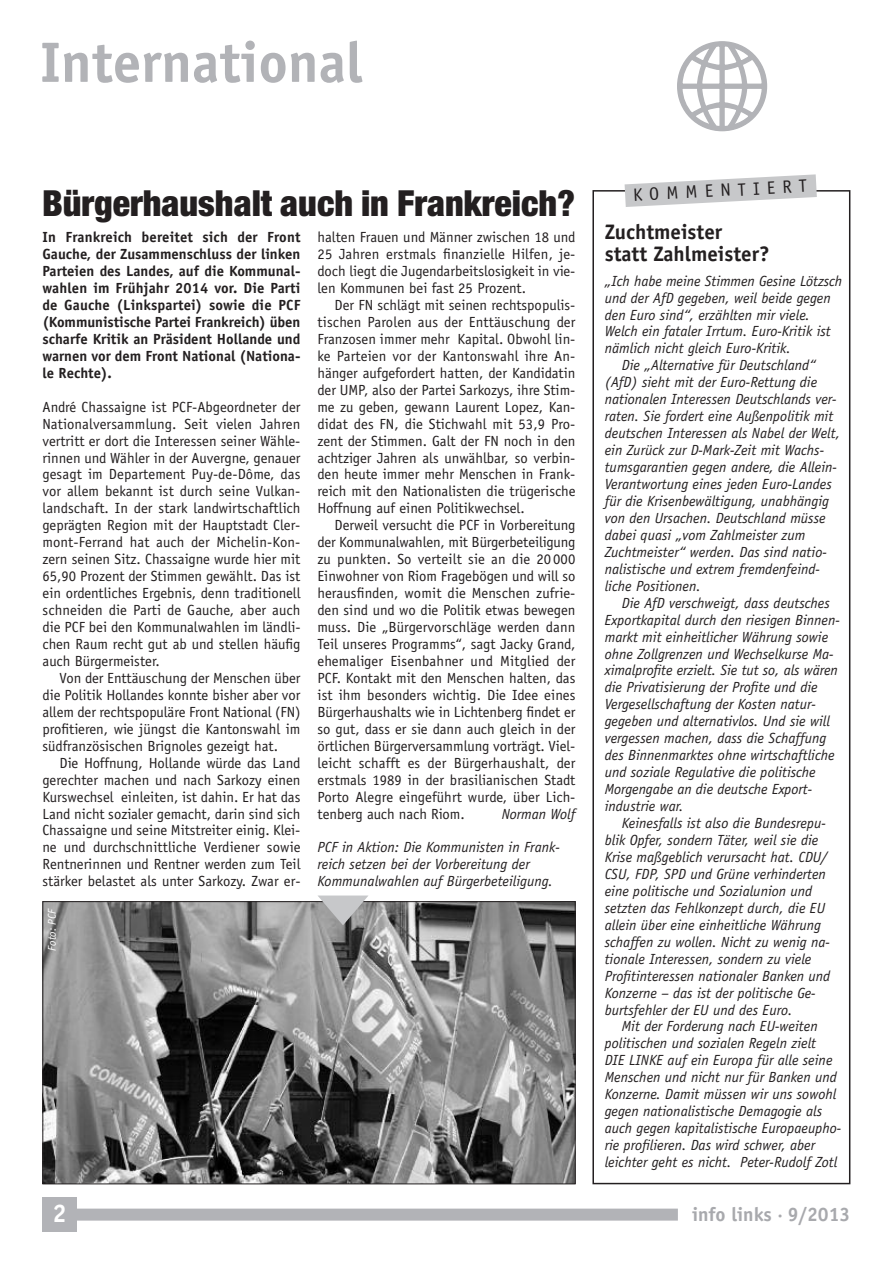
<style>
.page{position:relative;width:893px;height:1263px;background:#fff}
.page>*{position:absolute;margin:0;border:0;box-sizing:border-box;transform-origin:0 0}
.t1{font:700 57px "Officina Sans Std";color:#b2b3b7}
.t2{font:900 condensed 36px "Helvetica Neue";color:#231f20}
.t3{font:700 25.5px "Officina Sans Std";color:#fff}
.t4{font:700 21px/22.5px "Officina Sans Std";color:#231f20}
.t5{font:700 19.5px "Officina Sans Std";color:#a8a9ad}
.t6{font:18px "Officina Sans Std";color:#231f20}
.t7{font:14.7px/17px "Officina Sans Std";color:#231f20;text-align:justify}
.t8{font:italic 14.7px/17px "Officina Sans Std";color:#231f20}
.t9{font:700 14.7px/17px "Officina Sans Std";color:#231f20;text-align:justify}
.t10{font:italic 11.25px "Officina Sans Std";color:#fff}
</style>
<div class="page">
<div style="left:43px;top:1198px;width:34px;height:34px;background:#b2b3b7"></div>
<div style="left:59px;top:1208px;width:619px;height:12px;background:#b2b3b7"></div>
<div style="left:592px;top:190px;width:258px;height:994px;border:2px solid #231f20"></div>
<svg style="left:625px;top:174px;width:192px;height:33px"></svg>
<svg style="left:677px;top:41px;width:90px;height:90px"></svg>
<img style="left:45px;top:903px;width:528px;height:279px">
<div style="left:43px;top:901px;width:532px;height:283px;border:1px solid #231f20"></div>
<svg style="left:317px;top:895px;width:52px;height:30px;background:#b0b1b2"></svg>
<h1 class="t1" style="left:40px;top:41px;width:324px">International</h1>
<h2 class="t2" style="left:42px;top:181px;width:534px">Bürgerhaushalt auch in Frankreich?</h2>
<p class="t6" style="left:633px;top:188px;width:176px;rotate:-3deg">KOMMENTIERT</p>
<h3 class="t4" style="left:605px;top:222px;width:166px">Zuchtmeister statt Zahlmeister?</h3>
<p class="t8" style="left:605px;top:273px;width:239px">„Ich habe meine Stimmen Gesine Lötzsch</p>
<p class="t8" style="left:605px;top:290px;width:228px">und der AfD gegeben, weil beide gegen</p>
<p class="t8" style="left:605px;top:307px;width:206px">den Euro sind“, erzählten mir viele.</p>
<p class="t8" style="left:605px;top:324px;width:228px">Welch ein fataler Irrtum. Euro-Kritik ist</p>
<p class="t8" style="left:605px;top:341px;width:188px">nämlich nicht gleich Euro-Kritik.</p>
<p class="t8" style="left:622px;top:358px;width:196px">Die „Alternative für Deutschland“</p>
<p class="t8" style="left:605px;top:375px;width:214px">(AfD) sieht mit der Euro-Rettung die</p>
<p class="t8" style="left:605px;top:392px;width:233px">nationalen Interessen Deutschlands ver-</p>
<p class="t8" style="left:605px;top:409px;width:230px">raten. Sie fordert eine Außenpolitik mit</p>
<p class="t8" style="left:605px;top:426px;width:237px">deutschen Interessen als Nabel der Welt,</p>
<p class="t8" style="left:605px;top:443px;width:221px">ein Zurück zur D-Mark-Zeit mit Wachs-</p>
<p class="t8" style="left:605px;top:460px;width:234px">tumsgarantien gegen andere, die Allein-</p>
<p class="t8" style="left:605px;top:477px;width:229px">Verantwortung eines jeden Euro-Landes</p>
<p class="t8" style="left:605px;top:494px;width:226px">für die Krisenbewältigung, unabhängig</p>
<p class="t8" style="left:605px;top:511px;width:222px">von den Ursachen. Deutschland müsse</p>
<p class="t8" style="left:605px;top:528px;width:202px">dabei quasi „vom Zahlmeister zum</p>
<p class="t8" style="left:605px;top:544px;width:223px">Zuchtmeister“ werden. Das sind natio-</p>
<p class="t8" style="left:605px;top:561px;width:217px">nalistische und extrem fremdenfeind-</p>
<p class="t8" style="left:605px;top:578px;width:98px">liche Positionen.</p>
<p class="t8" style="left:622px;top:595px;width:210px">Die AfD verschweigt, dass deutsches</p>
<p class="t8" style="left:605px;top:612px;width:237px">Exportkapital durch den riesigen Binnen-</p>
<p class="t8" style="left:605px;top:629px;width:225px">markt mit einheitlicher Währung sowie</p>
<p class="t8" style="left:605px;top:646px;width:230px">ohne Zollgrenzen und Wechselkurse Ma-</p>
<p class="t8" style="left:605px;top:663px;width:235px">ximalprofite erzielt. Sie tut so, als wären</p>
<p class="t8" style="left:605px;top:680px;width:215px">die Privatisierung der Profite und die</p>
<p class="t8" style="left:605px;top:697px;width:213px">Vergesellschaftung der Kosten natur-</p>
<p class="t8" style="left:605px;top:714px;width:227px">gegeben und alternativlos. Und sie will</p>
<p class="t8" style="left:605px;top:731px;width:223px">vergessen machen, dass die Schaffung</p>
<p class="t8" style="left:605px;top:748px;width:231px">des Binnenmarktes ohne wirtschaftliche</p>
<p class="t8" style="left:605px;top:765px;width:212px">und soziale Regulative die politische</p>
<p class="t8" style="left:605px;top:782px;width:209px">Morgengabe an die deutsche Export-</p>
<p class="t8" style="left:605px;top:799px;width:80px">industrie war.</p>
<p class="t8" style="left:622px;top:816px;width:206px">Keinesfalls ist also die Bundesrepu-</p>
<p class="t8" style="left:605px;top:833px;width:215px">blik Opfer, sondern Täter, weil sie die</p>
<p class="t8" style="left:605px;top:850px;width:225px">Krise maßgeblich verursacht hat. CDU/</p>
<p class="t8" style="left:605px;top:867px;width:223px">CSU, FDP, SPD und Grüne verhinderten</p>
<p class="t8" style="left:605px;top:883px;width:209px">eine politische und Sozialunion und</p>
<p class="t8" style="left:605px;top:900px;width:222px">setzten das Fehlkonzept durch, die EU</p>
<p class="t8" style="left:605px;top:917px;width:218px">allein über eine einheitliche Währung</p>
<p class="t8" style="left:605px;top:934px;width:227px">schaffen zu wollen. Nicht zu wenig na-</p>
<p class="t8" style="left:605px;top:951px;width:208px">tionale Interessen, sondern zu viele</p>
<p class="t8" style="left:605px;top:968px;width:227px">Profitinteressen nationaler Banken und</p>
<p class="t8" style="left:605px;top:985px;width:212px">Konzerne – das ist der politische Ge-</p>
<p class="t8" style="left:605px;top:1002px;width:189px">burtsfehler der EU und des Euro.</p>
<p class="t8" style="left:622px;top:1019px;width:197px">Mit der Forderung nach EU-weiten</p>
<p class="t8" style="left:605px;top:1036px;width:213px">politischen und sozialen Regeln zielt</p>
<p class="t8" style="left:605px;top:1053px;width:229px">DIE LINKE auf ein Europa für alle seine</p>
<p class="t8" style="left:605px;top:1070px;width:234px">Menschen und nicht nur für Banken und</p>
<p class="t8" style="left:605px;top:1087px;width:233px">Konzerne. Damit müssen wir uns sowohl</p>
<p class="t8" style="left:605px;top:1104px;width:219px">gegen nationalistische Demagogie als</p>
<p class="t8" style="left:605px;top:1121px;width:238px">auch gegen kapitalistische Europaeupho-</p>
<p class="t8" style="left:605px;top:1138px;width:212px">rie profilieren. Das wird schwer, aber</p>
<p class="t8" style="left:605px;top:1155px;width:234px">leichter geht es nicht. Peter-Rudolf Zotl</p>
<p class="t7" style="left:317px;top:230px;width:259px">halten Frauen und Männer zwischen 18 und 25 Jahren erstmals finanzielle Hilfen, je&shy;doch liegt die Jugendarbeitslosigkeit in vie&shy;len Kommunen bei fast 25 Prozent.</p>
<p class="t7" style="left:317px;top:298px;width:259px;text-indent:17px">Der FN schlägt mit seinen rechtspopulis&shy;tischen Parolen aus der Enttäuschung der Franzosen immer mehr Kapital. Obwohl lin&shy;ke Parteien vor der Kantonswahl ihre An&shy;hänger aufgefordert hatten, der Kandidatin der UMP, also der Partei Sarkozys, ihre Stim&shy;me zu geben, gewann Laurent Lopez, Kan&shy;didat des FN, die Stichwahl mit 53,9 Pro&shy;zent der Stimmen. Galt der FN noch in den achtziger Jahren als unwählbar, so verbin&shy;den heute immer mehr Menschen in Frank&shy;reich mit den Nationalisten die trügerische Hoffnung auf einen Politikwechsel.</p>
<p class="t7" style="left:317px;top:518px;width:259px;text-indent:17px">Derweil versucht die PCF in Vorbereitung der Kommunalwahlen, mit Bürgerbeteiligung zu punkten. So verteilt sie an die 20 000<br>Einwohner von Riom Fragebögen und will so herausfinden, womit die Menschen zufrie&shy;den sind und wo die Politik etwas bewegen muss. Die „Bürgervorschläge werden dann Teil unseres Programms“, sagt Jacky Grand, ehemaliger Eisenbahner und Mitglied der PCF. Kontakt mit den Menschen halten, das ist ihm besonders wichtig. Die Idee eines Bürgerhaushalts wie in Lichtenberg findet er so gut, dass er sie dann auch gleich in der örtlichen Bürgerversammlung vorträgt. Viel&shy;leicht schafft es der Bürgerhaushalt, der erstmals 1989 in der brasilianischen Stadt Porto Alegre eingeführt wurde, über Lich&shy;tenberg auch nach Riom.</p>
<p class="t9" style="left:43px;top:230px;width:259px">In Frankreich bereitet sich der Front Gauche, der Zusammenschluss der linken Parteien des Landes, auf die Kommunal&shy;wahlen im Frühjahr 2014 vor. Die Parti de Gauche (Linkspartei) sowie die PCF (Kommunistische Partei Frankreich) üben scharfe Kritik an Präsident Hollande und warnen vor dem Front National (Nationa&shy;le Rechte).</p>
<p class="t7" style="left:43px;top:399px;width:259px">André Chassaigne ist PCF-Abgeordneter der Nationalversammlung. Seit vielen Jahren vertritt er dort die Interessen seiner Wähle&shy;rinnen und Wähler in der Auvergne, genauer gesagt im Departement Puy-de-Dôme, das vor allem bekannt ist durch seine Vulkan&shy;landschaft. In der stark landwirtschaftlich geprägten Region mit der Hauptstadt Cler&shy;mont-Ferrand hat auch der Michelin-Kon&shy;zern seinen Sitz. Chassaigne wurde hier mit 65,90 Prozent der Stimmen gewählt. Das ist ein ordentliches Ergebnis, denn traditionell schneiden die Parti de Gauche, aber auch die PCF bei den Kommunalwahlen im ländli&shy;chen Raum recht gut ab und stellen häufig auch Bürgermeister.</p>
<p class="t7" style="left:43px;top:671px;width:259px;text-indent:17px">Von der Enttäuschung der Menschen über die Politik Hollandes konnte bisher aber vor allem der rechtspopuläre Front National (FN) profitieren, wie jüngst die Kantonswahl im südfranzösischen Brignoles gezeigt hat.</p>
<p class="t7" style="left:43px;top:755px;width:259px;text-indent:17px">Die Hoffnung, Hollande würde das Land gerechter machen und nach Sarkozy einen Kurswechsel einleiten, ist dahin. Er hat das Land nicht sozialer gemacht, darin sind sich Chassaigne und seine Mitstreiter einig. Klei&shy;ne und durchschnittliche Verdiener sowie Rentnerinnen und Rentner werden zum Teil stärker belastet als unter Sarkozy. Zwar er-</p>
<p class="t8" style="left:502px;top:806px;width:75px">Norman Wolf</p>
<p class="t8" style="left:317px;top:840px;width:244px">PCF in Aktion: Die Kommunisten in Frank&shy;reich setzen bei der Vorbereitung der<br>Kommunalwahlen auf Bürgerbeteiligung.</p>
<p class="t10" style="left:48px;top:950px;width:44px;rotate:-90deg">Foto: PCF</p>
<h3 class="t3" style="left:52px;top:1204px;width:16px">2</h3>
<h3 class="t5" style="left:692px;top:1206px;width:160px">info links ·9/2013</h3>
</div>
